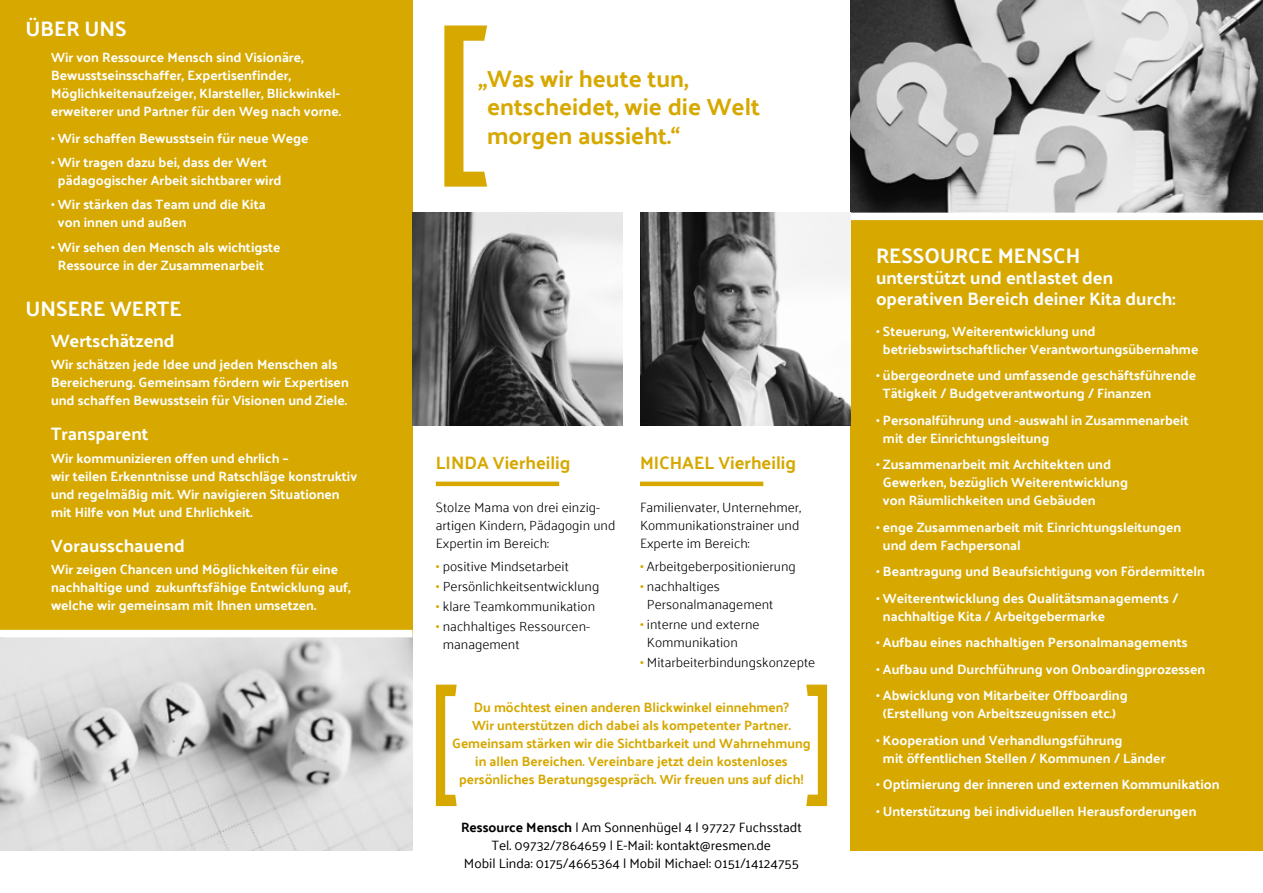
<style>
.page{position:relative;width:1263px;height:893px;background:#fff}
.page>*{position:absolute;margin:0;border:0;box-sizing:border-box;transform-origin:0 0}
.t1{font:700 24px/28.8px "Palanquin";color:#d6a800}
.t2{font:700 21px "Palanquin";color:#fff}
.t3{font:700 18px/21px "Palanquin";color:#fff}
.t4{font:700 18px "Palanquin";color:#d6a800}
.t5{font:700 13.5px/18px "Palanquin";color:#fff}
.t6{font:300 13.5px/18px "Palanquin";color:#000}
.t7{font:700 13.5px/18px "Palanquin";color:#d6a800;text-align:center}
.t8{font:13.5px/18px "Palanquin";color:#000;text-align:center}
.s1{font-weight:700;color:#d6a800}
.s2{font-weight:700}
</style>
<div class="page">
<img style="left:850px;top:0;width:413px;height:213px">
<div style="left:850px;top:213px;width:413px;height:637px;background:#d6a800"></div>
<div style="left:850px;top:213px;width:413px;height:7px;background:#fff"></div>
<img style="left:0;top:637px;width:412px;height:213px">
<div style="left:0;top:0;width:412px;height:634px;background:#d6a800"></div>
<div style="left:0;top:630px;width:412px;height:7px;background:#fff"></div>
<hr style="left:436px;top:482px;width:123px;height:4px;background:#d6a800">
<hr style="left:640px;top:482px;width:123px;height:4px;background:#d6a800">
<svg style="left:444px;top:26px;width:43px;height:161px"></svg>
<svg style="left:436px;top:685px;width:21px;height:121px"></svg>
<svg style="left:806px;top:685px;width:21px;height:121px"></svg>
<img style="left:412px;top:213px;width:211px;height:212px">
<img style="left:640px;top:213px;width:210px;height:212px">
<h2 class="t2" style="left:26px;top:16px;width:103px">ÜBER UNS</h2>
<p class="t5" style="left:51px;top:48px;width:291px">Wir von Ressource Mensch sind Visionäre, Bewusstseinsschaffer, Expertisenfinder, Möglichkeitenaufzeiger, Klarsteller, Blickwinkel&shy;erweiterer und Partner für den Weg nach vorne.</p>
<p class="t5" style="left:51px;top:129px;width:259px">• Wir schaffen Bewusstsein für neue Wege</p>
<p class="t5" style="left:58px;top:153px;width:225px;text-indent:-7px">• Wir tragen dazu bei, dass der Wert pädagogischer Arbeit sichtbarer wird</p>
<p class="t5" style="left:58px;top:196px;width:209px;text-indent:-7px">• Wir stärken das Team und die Kita von innen und außen</p>
<p class="t5" style="left:58px;top:238px;width:224px;text-indent:-7px">• Wir sehen den Mensch als wichtigste<br>Ressource in der Zusammenarbeit</p>
<h2 class="t2" style="left:26px;top:297px;width:158px">UNSERE WERTE</h2>
<h3 class="t3" style="left:51px;top:330px;width:125px">Wertschätzend</h3>
<p class="t5" style="left:51px;top:356px;width:299px">Wir schätzen jede Idee und jeden Menschen als<br>Bereicherung. Gemeinsam fördern wir Expertisen und schaffen Bewusstsein für Visionen und Ziele.</p>
<h3 class="t3" style="left:51px;top:424px;width:99px">Transparent</h3>
<p class="t5" style="left:51px;top:449px;width:308px">Wir kommunizieren offen und ehrlich –<br>wir teilen Erkenntnisse und Ratschläge konstruktiv und regelmäßig mit. Wir navigieren Situationen mit Hilfe von Mut und Ehrlichkeit.</p>
<h3 class="t3" style="left:51px;top:535px;width:135px">Vorausschauend</h3>
<p class="t5" style="left:51px;top:560px;width:301px">Wir zeigen Chancen und Möglichkeiten für eine nachhaltige und zukunftsfähige Entwicklung auf, welche wir gemeinsam mit Ihnen umsetzen.</p>
<h1 class="t1" style="left:487px;top:64px;width:274px;text-indent:-9px">„Was wir heute tun, entscheidet, wie die Welt morgen aussieht.“</h1>
<h3 class="t4" style="left:436px;top:452px;width:136px">LINDA Vierheilig</h3>
<p class="t6" style="left:436px;top:499px;width:181px">Stolze Mama von drei einzig&shy;artigen Kindern, Pädagogin und<br>Expertin im Bereich:</p>
<p class="t6" style="left:436px;top:557px;width:134px"><span class="s1">•</span> positive Mindsetarbeit</p>
<p class="t6" style="left:436px;top:577px;width:165px"><span class="s1">•</span> Persönlichkeitsentwicklung</p>
<p class="t6" style="left:436px;top:597px;width:161px"><span class="s1">•</span> klare Teamkommunikation</p>
<p class="t6" style="left:443px;top:617px;width:149px;text-indent:-7px"><span class="s1">•</span> nachhaltiges Ressourcen&shy;management</p>
<h3 class="t4" style="left:640px;top:452px;width:158px">MICHAEL Vierheilig</h3>
<p class="t6" style="left:640px;top:499px;width:163px">Familienvater, Unternehmer,<br>Kommunikationstrainer und<br>Experte im Bereich:</p>
<p class="t6" style="left:640px;top:557px;width:157px"><span class="s1">•</span> Arbeitgeberpositionierung</p>
<p class="t6" style="left:647px;top:577px;width:128px;text-indent:-7px"><span class="s1">•</span> nachhaltiges<br>Personalmanagement</p>
<p class="t6" style="left:647px;top:615px;width:114px;text-indent:-7px"><span class="s1">•</span> interne und externe<br>Kommunikation</p>
<p class="t6" style="left:640px;top:653px;width:177px"><span class="s1">•</span> Mitarbeiterbindungskonzepte</p>
<p class="t7" style="left:452px;top:698px;width:360px">Du möchtest einen anderen Blickwinkel einnehmen?<br>Wir unterstützen dich dabei als kompetenter Partner.<br>Gemeinsam stärken wir die Sichtbarkeit und Wahrnehmung in allen Bereichen. Vereinbare jetzt dein kostenloses persönliches Beratungsgespräch. Wir freuen uns auf dich!</p>
<p class="t8" style="left:461px;top:818px;width:342px"><span class="s2">Ressource Mensch</span> l Am Sonnenhügel 4 l 97727 Fuchsstadt<br>Tel. 09732/7864659 l E-Mail: kontakt@resmen.de<br>Mobil Linda: 0175/4665364 l Mobil Michael: 0151/14124755</p>
<h2 class="t2" style="left:876px;top:244px;width:206px">RESSOURCE MENSCH</h2>
<h3 class="t3" style="left:876px;top:267px;width:301px">unterstützt und entlastet den operativen Bereich deiner Kita durch:</h3>
<p class="t5" style="left:883px;top:322px;width:317px;text-indent:-7px">• Steuerung, Weiterentwicklung und betriebswirtschaftlicher Verantwortungsübernahme</p>
<p class="t5" style="left:883px;top:367px;width:315px;text-indent:-7px">• übergeordnete und umfassende geschäftsführende<br>Tätigkeit / Budgetverantwortung / Finanzen</p>
<p class="t5" style="left:883px;top:411px;width:307px;text-indent:-7px">• Personalführung und -auswahl in Zusammenarbeit mit der Einrichtungsleitung</p>
<p class="t5" style="left:883px;top:456px;width:247px;text-indent:-7px">• Zusammenarbeit mit Architekten und<br>Gewerken, bezüglich Weiterentwicklung von Räumlichkeiten und Gebäuden</p>
<p class="t5" style="left:883px;top:518px;width:300px;text-indent:-7px">• enge Zusammenarbeit mit Einrichtungsleitungen und dem Fachpersonal</p>
<p class="t5" style="left:876px;top:563px;width:330px">• Beantragung und Beaufsichtigung von Fördermitteln</p>
<p class="t5" style="left:883px;top:589px;width:297px;text-indent:-7px">• Weiterentwicklung des Qualitätsmanagements / nachhaltige Kita / Arbeitgebermarke</p>
<p class="t5" style="left:876px;top:634px;width:313px">• Aufbau eines nachhaltigen Personalmanagements</p>
<p class="t5" style="left:876px;top:660px;width:331px">• Aufbau und Durchführung von Onboardingprozessen</p>
<p class="t5" style="left:876px;top:687px;width:253px;text-align:center">• Abwicklung von Mitarbeiter Offboarding (Erstellung von Arbeitszeugnissen etc.)</p>
<p class="t5" style="left:883px;top:731px;width:284px;text-indent:-7px">• Kooperation und Verhandlungsführung<br>mit öffentlichen Stellen / Kommunen / Länder</p>
<p class="t5" style="left:876px;top:776px;width:345px">• Optimierung der inneren und externen Kommunikation</p>
<p class="t5" style="left:876px;top:802px;width:322px">• Unterstützung bei individuellen Herausforderungen</p>
</div>
